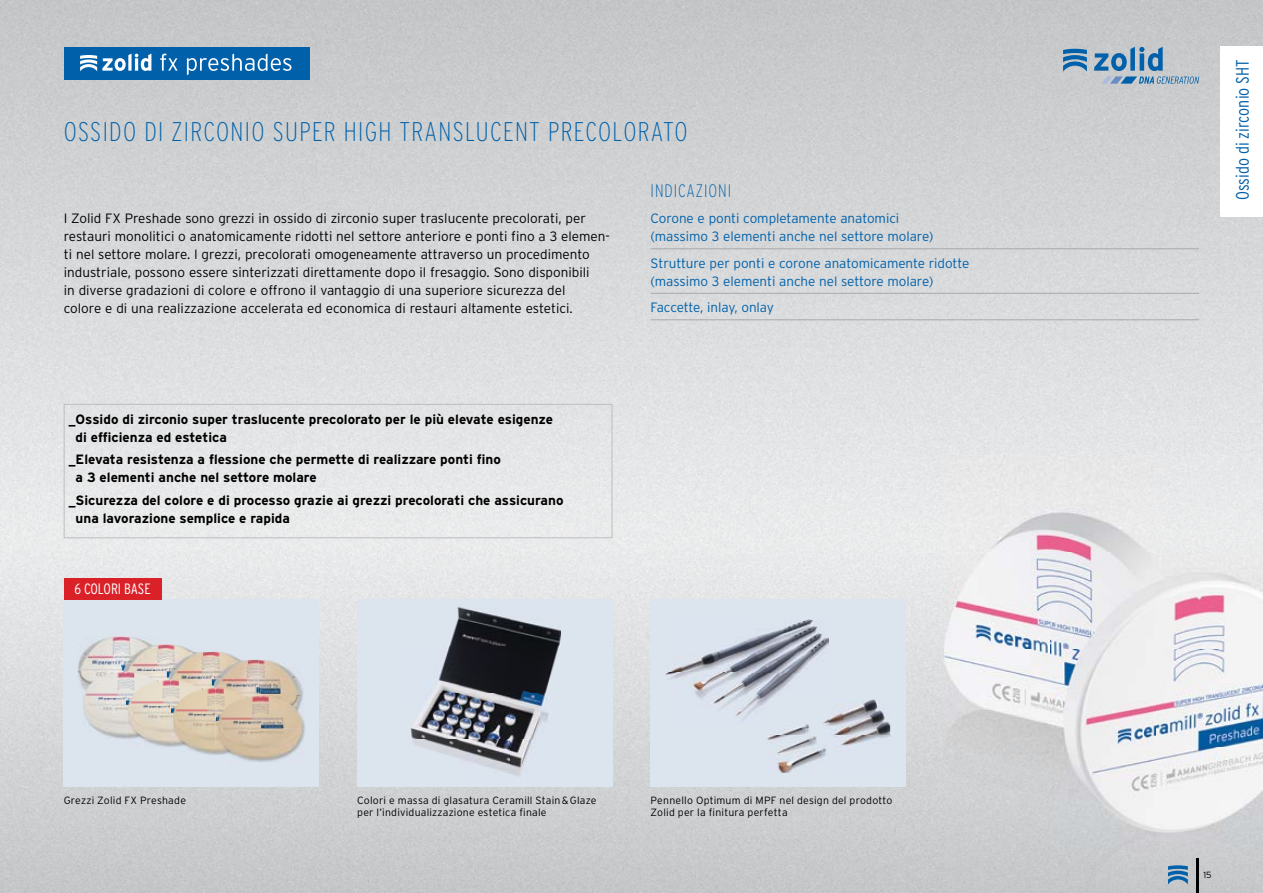
<style>
.page{position:relative;width:1263px;height:893px;background:#fff}
.page>*{position:absolute;margin:0;border:0;box-sizing:border-box;transform-origin:0 0}
.t1{font:200 condensed 27px "Interstate";letter-spacing:.05em;color:#0061aa}
.t2{font:300 condensed 18px "Interstate";color:#0061aa}
.t3{font:200 condensed 18px "Interstate";letter-spacing:.05em;color:#0061aa}
.t4{font:300 condensed 15px "Interstate";letter-spacing:-.01em;color:#fff}
.t5{font:300 13.5px/18px "Interstate";color:#000}
.t6{font:700 13.5px/18px "Interstate";color:#000}
.t7{font:300 13.5px/18px "Interstate";letter-spacing:-.005em;color:#0061aa}
.t8{font:300 10.5px/12.6px "Interstate";letter-spacing:.02em;color:#000}
.t9{font:300 9px "Interstate";color:#000}
</style>
<div class="page">
<img style="left:0;top:0;width:1105px;height:367px">
<img style="left:1105px;top:0;width:158px;height:455px">
<div style="left:0;top:367px;width:947px;height:263px;background:#e6e7e8"></div>
<div style="left:947px;top:367px;width:159px;height:88px;background:#e2e3e4"></div>
<img style="left:0;top:630px;width:105px;height:263px">
<img style="left:316px;top:630px;width:52px;height:263px">
<img style="left:579px;top:630px;width:105px;height:263px">
<img style="left:895px;top:630px;width:49px;height:263px">
<div style="left:105px;top:787px;width:211px;height:106px;background:#cacbcd"></div>
<div style="left:368px;top:787px;width:211px;height:106px;background:#cacbcd"></div>
<div style="left:684px;top:787px;width:211px;height:106px;background:#cacbcd"></div>
<div style="left:64px;top:600px;width:255px;height:187px;background:#dce4ee"></div>
<img style="left:357px;top:600px;width:255px;height:187px">
<img style="left:78px;top:636px;width:73px;height:31px">
<img style="left:77px;top:667px;width:45px;height:21px">
<img style="left:169px;top:644px;width:45px;height:35px">
<img style="left:122px;top:644px;width:47px;height:27px">
<img style="left:214px;top:652px;width:45px;height:35px">
<img style="left:259px;top:660px;width:44px;height:35px">
<img style="left:83px;top:698px;width:45px;height:41px">
<img style="left:83px;top:671px;width:84px;height:27px">
<svg style="left:122px;top:698px;width:6px;height:8px"></svg>
<img style="left:143px;top:714px;width:69px;height:33px">
<img style="left:171px;top:679px;width:41px;height:27px">
<img style="left:128px;top:679px;width:43px;height:60px">
<svg style="left:167px;top:706px;width:6px;height:8px"></svg>
<svg style="left:167px;top:652px;width:4px;height:46px"></svg>
<img style="left:173px;top:721px;width:87px;height:34px">
<img style="left:216px;top:687px;width:44px;height:34px">
<img style="left:173px;top:687px;width:86px;height:27px">
<svg style="left:212px;top:714px;width:4px;height:7px"></svg>
<svg style="left:212px;top:660px;width:4px;height:46px"></svg>
<img style="left:260px;top:695px;width:45px;height:34px">
<img style="left:218px;top:729px;width:87px;height:33px">
<img style="left:218px;top:695px;width:42px;height:26px">
<img style="left:218px;top:695px;width:41px;height:19px">
<div style="left:64px;top:47px;width:245px;height:32px;background:#0061aa"></div>
<svg style="left:160px;top:54px;width:18px;height:17px"></svg>
<svg style="left:187px;top:54px;width:104px;height:21px"></svg>
<svg style="left:80px;top:54px;width:71px;height:17px"></svg>
<svg style="left:1094px;top:47px;width:105px;height:37px;background:#93adc3"></svg>
<svg style="left:1063px;top:49px;width:24px;height:23px"></svg>
<div style="left:1220px;top:47px;width:43px;height:170px;background:#fff"></div>
<img style="left:944px;top:455px;width:319px;height:438px">
<div style="left:651px;top:600px;width:255px;height:187px;background:#dce4ee"></div>
<img style="left:666px;top:620px;width:163px;height:99px">
<img style="left:767px;top:699px;width:123px;height:73px">
<img style="left:767px;top:699px;width:62px;height:27px">
<hr style="left:651px;top:249px;width:548px;height:1px;background:#a7a9ac">
<hr style="left:651px;top:293px;width:548px;height:1px;background:#a7a9ac">
<hr style="left:651px;top:320px;width:548px;height:1px;background:#a7a9ac">
<div style="left:64px;top:404px;width:548px;height:134px;border:1px solid #bcbec0"></div>
<div style="left:64px;top:578px;width:97px;height:22px;background:#da2128"></div>
<hr style="left:1196px;top:859px;width:3px;height:34px;background:#000">
<svg style="left:1168px;top:865px;width:20px;height:19px"></svg>
<h1 class="t1" style="left:64px;top:115px;width:625px">OSSIDO DI ZIRCONIO SUPER HIGH TRANSLUCENT PRECOLORATO</h1>
<p class="t5" style="left:64px;top:210px;width:548px">I Zolid FX Preshade sono grezzi in ossido di zirconio super traslucente precolorati, per restauri monolitici o anatomicamente ridotti nel settore anteriore e ponti fino a 3 elemen&shy;ti nel settore molare. I grezzi, precolorati omogeneamente attraverso un procedimento industriale, possono essere sinterizzati direttamente dopo il fresaggio. Sono disponibili<br>in diverse gradazioni di colore e offrono il vantaggio di una superiore sicurezza del<br>colore e di una realizzazione accelerata ed economica di restauri altamente estetici.</p>
<p class="t6" style="left:76px;top:410px;width:479px;text-indent:-7px">_Ossido di zirconio super traslucente precolorato per le più elevate esigenze di efficienza ed estetica</p>
<p class="t6" style="left:76px;top:450px;width:427px;text-indent:-7px">_Elevata resistenza a flessione che permette di realizzare ponti fino a 3 elementi anche nel settore molare</p>
<p class="t6" style="left:76px;top:491px;width:489px;text-indent:-7px">_Sicurezza del colore e di processo grazie ai grezzi precolorati che assicurano una lavorazione semplice e rapida</p>
<p class="t4" style="left:74px;top:580px;width:78px">6 COLORI BASE</p>
<h2 class="t3" style="left:651px;top:180px;width:82px">INDICAZIONI</h2>
<p class="t7" style="left:651px;top:209px;width:284px">Corone e ponti completamente anatomici (massimo 3 elementi anche nel settore molare)</p>
<p class="t7" style="left:651px;top:254px;width:320px">Strutture per ponti e corone anatomicamente ridotte (massimo 3 elementi anche nel settore molare)</p>
<p class="t7" style="left:651px;top:298px;width:125px">Faccette, inlay, onlay</p>
<p class="t8" style="left:64px;top:793px;width:124px">Grezzi Zolid FX Preshade</p>
<p class="t8" style="left:357px;top:793px;width:241px">Colori e massa di glasatura Ceramill Stain &amp; Glaze per l’individualizzazione estetica finale</p>
<p class="t8" style="left:651px;top:793px;width:243px">Pennello Optimum di MPF nel design del prodotto<br>Zolid per la finitura perfetta</p>
<h2 class="t2" style="left:1231px;top:200px;width:143px;rotate:-90deg">Ossido di zirconio SHT</h2>
<p class="t9" style="left:1203px;top:869px;width:10px">15</p>
</div>
